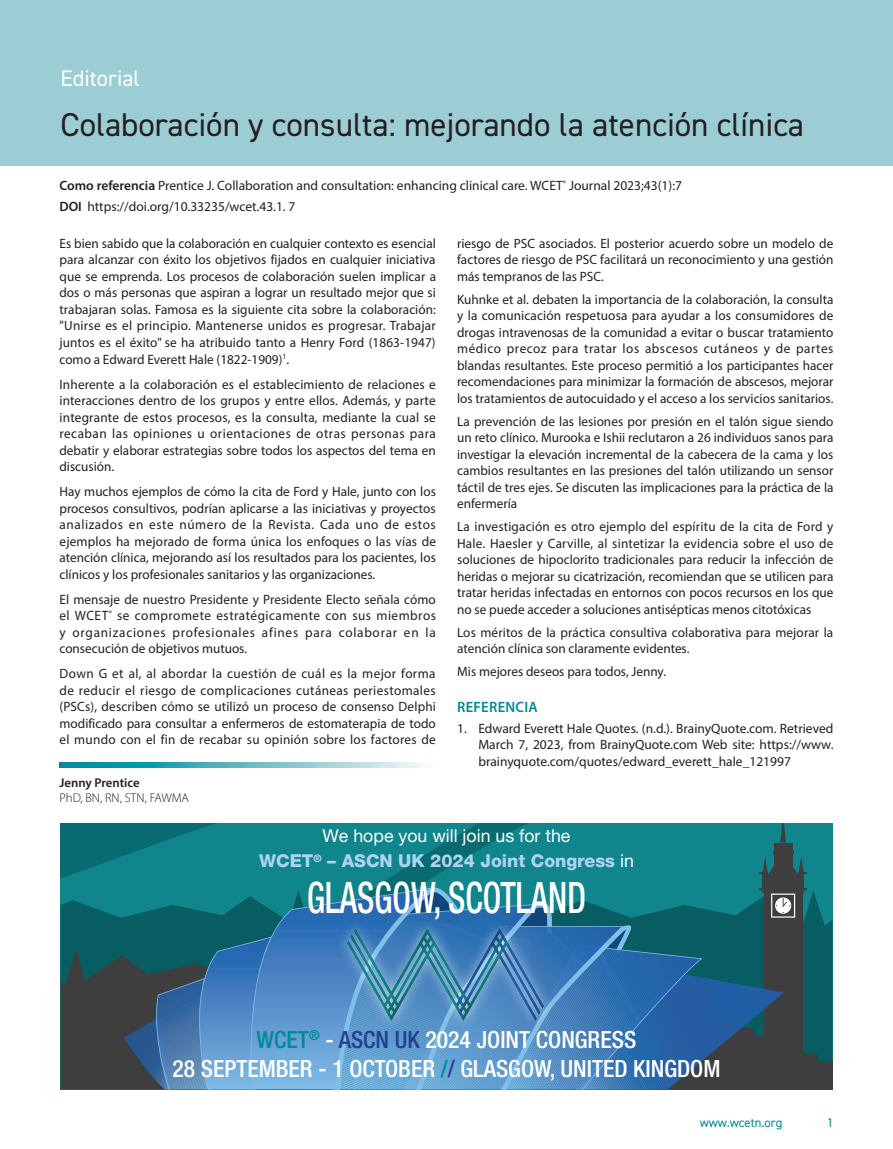
<style>
.page{position:relative;width:893px;height:1149px;background:#fff}
.page>*{position:absolute;margin:0;border:0;box-sizing:border-box;transform-origin:0 0}
.t1{font:500 condensed 43.35px "Helvetica Neue LT Pro";color:#fff;scale:.77 1}
.WCET_Top_Title{font:33px "DIN2014";color:#231f20}
.t2{font:500 condensed 23.7px "Helvetica Neue LT Pro";color:#fff}
.WCET_Type_of_article{font:22.5px "DIN2014";color:#fff}
.t3{font:800 17.7px "Helvetica Neue LT Pro";color:#aed4f0}
.t4{font:17.7px "Helvetica Neue LT Pro";color:#fff}
.WCET_Heading{font:600 15px "Myriad Pro";letter-spacing:.02em;color:#008a97}
.WCET_Galley{font:13.5px/16.5px "Myriad Pro";color:#231f20;text-align:justify}
.WCET_References{font:13.5px/16.5px "Myriad Pro";color:#231f20;text-align:justify}
.WCET_-_For_referenci{font:13.5px "Myriad Pro";color:#231f20}
.WCET-Author_details{font:300 12.75px "Myriad Pro";color:#231f20}
.t5{font:12.75px "DIN2014";color:#008a97}
.WCET-Author{font:600 12.75px "Myriad Pro";color:#231f20}
.s1{font-weight:600}
.s2{font-weight:400;color:#fff}
.s3{color:#008a97}
.s4{color:#253f8e}
</style>
<div class="page">
<div style="left:0;top:0;width:893px;height:166px;background:#9ccdd5"></div>
<svg style="left:60px;top:762px;width:365px;height:5px;background:#64bac4"></svg>
<svg style="left:807px;top:890px;width:25px;height:171px;background:#086166"></svg>
<div style="left:791px;top:1052px;width:27px;height:37px;background:#3e3e3f"></div>
<div style="left:812px;top:1061px;width:20px;height:28px;background:#3e3e3f"></div>
<svg style="left:61px;top:823px;width:746px;height:266px;background:#2b748e"></svg>
<div style="left:328px;top:923px;width:235px;height:106px;background:#231f20;opacity:.5"></div>
<p class="WCET_Type_of_article" style="left:61px;top:64px;width:81px">Editorial</p>
<p class="WCET_Top_Title" style="left:61px;top:104px;width:745px">Colaboración y consulta: mejorando la atención clínica</p>
<p class="WCET_-_For_referenci" style="left:60px;top:177px;width:624px"><span class="s1">Como referencia</span> Prentice J. Collaboration and consultation: enhancing clinical care. WCET<sup>®</sup> Journal 2023;43(1):7</p>
<p class="WCET_-_For_referenci" style="left:60px;top:198px;width:238px"><span class="s1">DOI</span> https://doi.org/10.33235/wcet.43.1. 7</p>
<p class="WCET_Galley" style="left:60px;top:235px;width:378px">Es bien sabido que la colaboración en cualquier contexto es esencial para alcanzar con éxito los objetivos fijados en cualquier iniciativa que se emprenda. Los procesos de colaboración suelen implicar a dos o más personas que aspiran a lograr un resultado mejor que si trabajaran solas. Famosa es la siguiente cita sobre la colaboración: "Unirse es el principio. Mantenerse unidos es progresar. Trabajar juntos es el éxito" se ha atribuido tanto a Henry Ford (1863-1947) como a Edward Everett Hale (1822-1909)<sup>1</sup>.</p>
<p class="WCET_Galley" style="left:60px;top:375px;width:378px">Inherente a la colaboración es el establecimiento de relaciones e interacciones dentro de los grupos y entre ellos. Además, y parte integrante de estos procesos, es la consulta, mediante la cual se recaban las opiniones u orientaciones de otras personas para debatir y elaborar estrategias sobre todos los aspectos del tema en discusión.</p>
<p class="WCET_Galley" style="left:60px;top:483px;width:378px">Hay muchos ejemplos de cómo la cita de Ford y Hale, junto con los procesos consultivos, podrían aplicarse a las iniciativas y proyectos analizados en este número de la Revista. Cada uno de estos ejemplos ha mejorado de forma única los enfoques o las vías de atención clínica, mejorando así los resultados para los pacientes, los clínicos y los profesionales sanitarios y las organizaciones.</p>
<p class="WCET_Galley" style="left:60px;top:590px;width:378px">El mensaje de nuestro Presidente y Presidente Electo señala cómo el WCET<sup>®</sup> se compromete estratégicamente con sus miembros y organizaciones profesionales afines para colaborar en la consecución de objetivos mutuos.</p>
<p class="WCET_Galley" style="left:60px;top:665px;width:378px">Down G et al, al abordar la cuestión de cuál es la mejor forma de reducir el riesgo de complicaciones cutáneas periestomales (PSCs), describen cómo se utilizó un proceso de consenso Delphi modificado para consultar a enfermeros de estomaterapia de todo el mundo con el fin de recabar su opinión sobre los factores de</p>
<p class="WCET-Author" style="left:60px;top:774px;width:82px">Jenny Prentice</p>
<p class="WCET-Author_details" style="left:60px;top:790px;width:131px">PhD, BN, RN, STN, FAWMA</p>
<p class="WCET_Galley" style="left:457px;top:235px;width:378px">riesgo de PSC asociados. El posterior acuerdo sobre un modelo de factores de riesgo de PSC facilitará un reconocimiento y una gestión más tempranos de las PSC.</p>
<p class="WCET_Galley" style="left:457px;top:291px;width:378px">Kuhnke et al. debaten la importancia de la colaboración, la consulta y la comunicación respetuosa para ayudar a los consumidores de drogas intravenosas de la comunidad a evitar o buscar tratamiento médico precoz para tratar los abscesos cutáneos y de partes blandas resultantes. Este proceso permitió a los participantes hacer recomendaciones para minimizar la formación de abscesos, mejorar los tratamientos de autocuidado y el acceso a los servicios sanitarios.</p>
<p class="WCET_Galley" style="left:457px;top:412px;width:378px">La prevención de las lesiones por presión en el talón sigue siendo un reto clínico. Murooka e Ishii reclutaron a 26 individuos sanos para investigar la elevación incremental de la cabecera de la cama y los cambios resultantes en las presiones del talón utilizando un sensor táctil de tres ejes. Se discuten las implicaciones para la práctica de la enfermería</p>
<p class="WCET_Galley" style="left:457px;top:518px;width:378px">La investigación es otro ejemplo del espíritu de la cita de Ford y Hale. Haesler y Carville, al sintetizar la evidencia sobre el uso de soluciones de hipoclorito tradicionales para reducir la infección de heridas o mejorar su cicatrización, recomiendan que se utilicen para tratar heridas infectadas en entornos con pocos recursos en los que no se puede acceder a soluciones antisépticas menos citotóxicas</p>
<p class="WCET_Galley" style="left:457px;top:623px;width:378px">Los méritos de la práctica consultiva colaborativa para mejorar la atención clínica son claramente evidentes.</p>
<p class="WCET_Galley" style="left:457px;top:663px;width:210px">Mis mejores deseos para todos, Jenny.</p>
<p class="WCET_Heading" style="left:457px;top:697px;width:82px">REFERENCIA</p>
<p class="WCET_References" style="left:478px;top:719px;width:357px;text-indent:-21px">1. Edward Everett Hale Quotes. (n.d.). BrainyQuote.com. Retrieved March 7, 2023, from BrainyQuote.com Web site: https://www. brainyquote.com/quotes/edward_everett_hale_121997</p>
<p class="t4" style="left:322px;top:824px;width:249px">We hope you will join us for the</p>
<p class="t3" style="left:259px;top:850px;width:376px">WCET<sup>®</sup> – ASCN UK 2024 Joint Congress <span class="s2">in</span></p>
<p class="t1" style="left:307px;top:871px;width:364px">GLASGOW, SCOTLAND</p>
<p class="t2" style="left:257px;top:1025px;width:381px"><span class="s3">WCET</span><sup>®</sup> - <span class="s4">ASCN UK</span> 2024 JOINT CONGRESS</p>
<p class="t2" style="left:172px;top:1053px;width:550px">28 SEPTEMBER - 1 OCTOBER <span class="s3">/</span><span class="s4">/</span> GLASGOW, UNITED KINGDOM</p>
<p class="t5" style="left:700px;top:1114px;width:84px">www.wcetn.org</p>
<p class="t5" style="left:827px;top:1114px;width:8px">1</p>
</div>
